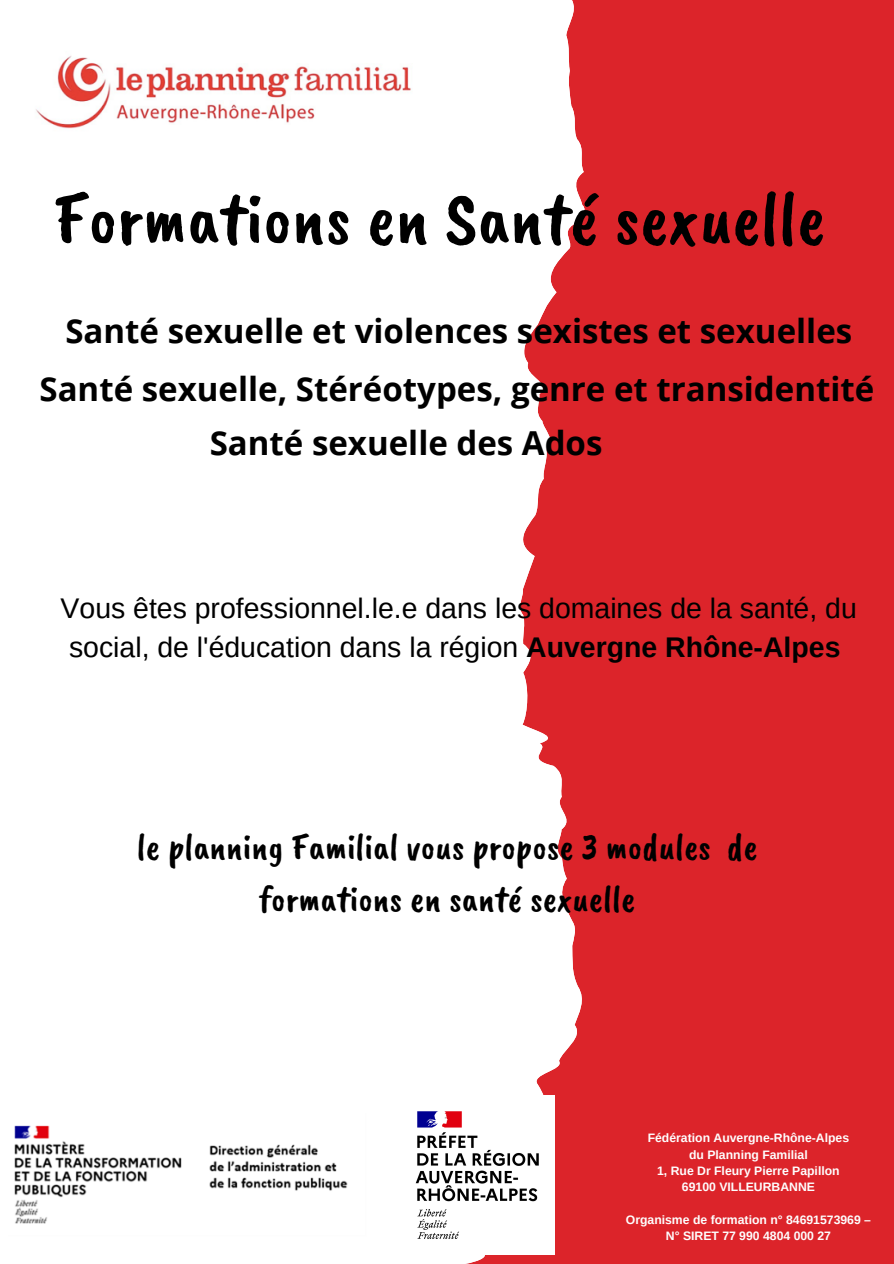
<style>
.page{position:relative;width:894px;height:1264px;background:#fff}
.page>*{position:absolute;margin:0;border:0;box-sizing:border-box;transform-origin:0 0}
.t1{font:75.3px "Caveat Brush";color:#000}
.t2{font:37.5px/51.8px "Caveat Brush";color:#000;text-align:center}
.t3{font:700 33px "Open Sans";color:#000}
.t4{font:28.35px/39.5px "Arimo";color:#000}
.t5{font:700 12.15px "Arimo";color:#fefefe}
.s1{font-weight:700}
</style>
<div class="page">
<div style="left:589px;top:0;width:304px;height:1263px;background:#dc242a"></div>
<svg style="left:471px;top:0;width:118px;height:1263px"></svg>
<img style="left:36px;top:56px;width:375px;height:73px">
<img style="left:415px;top:1095px;width:139px;height:159px">
<img style="left:14px;top:1125px;width:334px;height:99px">
<p class="t1" style="left:53px;top:170px;width:773px">Formations en Santé sexuelle</p>
<p class="t3" style="left:65px;top:307px;width:788px">Santé sexuelle et violences sexistes et sexuelles</p>
<p class="t3" style="left:39px;top:366px;width:836px">Santé sexuelle, Stéréotypes, genre et transidentité</p>
<p class="t3" style="left:210px;top:420px;width:394px">Santé sexuelle des Ados</p>
<p class="t4" style="left:61px;top:588px;width:797px">Vous êtes professionnel.le.e dans les domaines de la santé, du social, de l'éducation dans la région <span class="s1">Auvergne Rhône-Alpes</span></p>
<p class="t2" style="left:137px;top:821px;width:622px">le planning Familial vous propose 3 modules de formations en santé sexuelle</p>
<p class="t5" style="left:647px;top:1131px;width:203px">Fédération Auvergne-Rhône-Alpes</p>
<p class="t5" style="left:689px;top:1147px;width:120px">du Planning Familial</p>
<p class="t5" style="left:657px;top:1163px;width:184px">1, Rue Dr Fleury Pierre Papillon</p>
<p class="t5" style="left:681px;top:1180px;width:134px">69100 VILLEURBANNE</p>
<p class="t5" style="left:625px;top:1212px;width:246px">Organisme de formation n° 84691573969 –</p>
<p class="t5" style="left:665px;top:1229px;width:166px">N° SIRET 77 990 4804 000 27</p>
</div>
